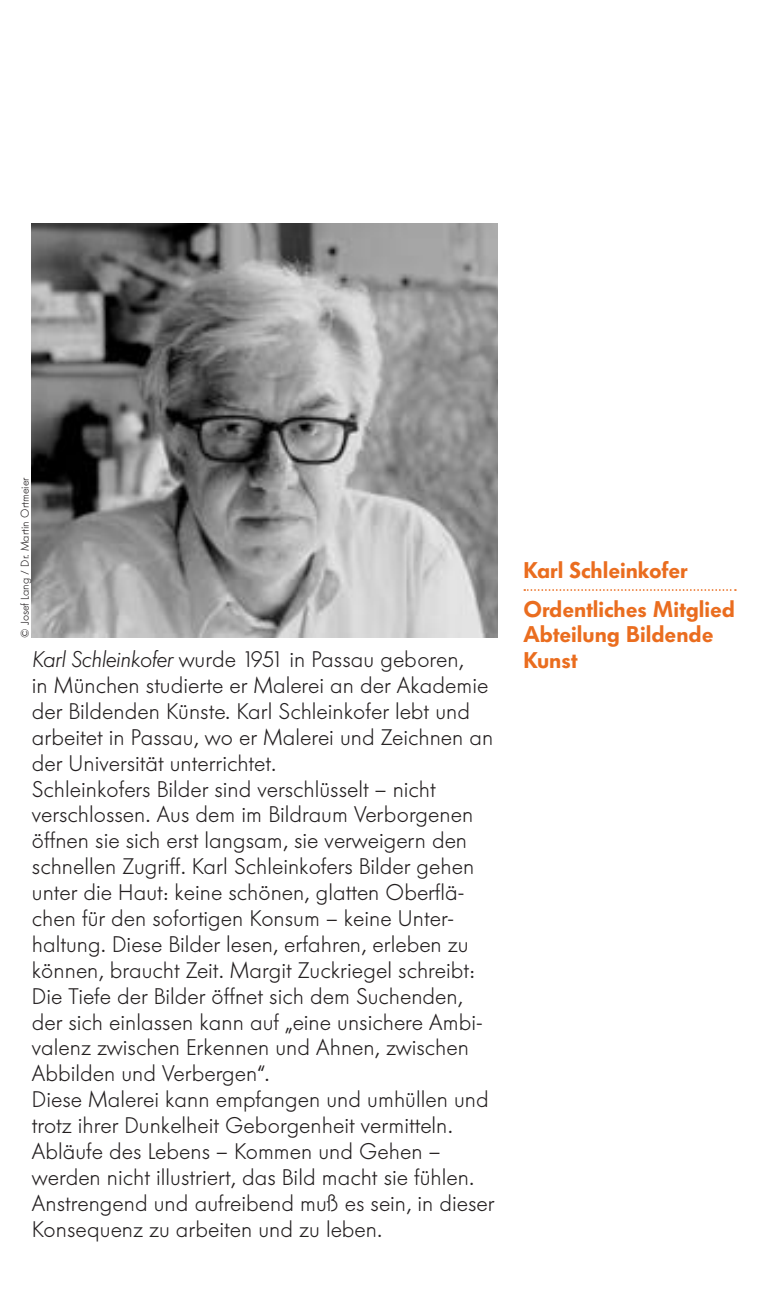
<style>
.page{position:relative;width:766px;height:1314px;background:#fff}
.page>*{position:absolute;margin:0;border:0;box-sizing:border-box;transform-origin:0 0}
.t1{font:300 22.5px/25.9px "Futura BQ";color:#231f20}
.t2{font:600 22.5px/38.7px "Futura BQ";color:#ea6d1f}
.t3{font:300 11.25px "Futura BQ";color:#231f20}
.s1{font-style:italic}
</style>
<div class="page">
<svg style="left:524px;top:589px;width:211px;height:2px"></svg>
<img style="left:32px;top:223px;width:465px;height:415px">
<p class="t3" style="left:18px;top:638px;width:162px;rotate:-90deg">© Josef Lang / Dr. Martin Ortmeier</p>
<p class="t1" style="left:32px;top:647px;width:464px"><span class="s1">Karl Schleinkofer</span> wurde 1951 in Passau geboren,<br>in München studierte er Malerei an der Akademie der Bildenden Künste. Karl Schleinkofer lebt und arbeitet in Passau, wo er Malerei und Zeichnen an der Universität unterrichtet.<br>Schleinkofers Bilder sind verschlüsselt – nicht verschlossen. Aus dem im Bildraum Verborgenen öffnen sie sich erst langsam, sie verweigern den schnellen Zugriff. Karl Schleinkofers Bilder gehen unter die Haut: keine schönen, glatten Oberflä&shy;chen für den sofortigen Konsum – keine Unter&shy;haltung. Diese Bilder lesen, erfahren, erleben zu können, braucht Zeit. Margit Zuckriegel schreibt:<br>Die Tiefe der Bilder öffnet sich dem Suchenden, der sich einlassen kann auf „eine unsichere Ambi&shy;valenz zwischen Erkennen und Ahnen, zwischen Abbilden und Verbergen“.<br>Diese Malerei kann empfangen und umhüllen und trotz ihrer Dunkelheit Geborgenheit vermitteln.<br>Abläufe des Lebens – Kommen und Gehen – werden nicht illustriert, das Bild macht sie fühlen.<br>Anstrengend und aufreibend muß es sein, in dieser Konsequenz zu arbeiten und zu leben.</p>
<p class="t2" style="left:523px;top:551px;width:213px">Karl Schleinkofer<br>Ordentliches Mitglied</p>
<p class="t2" style="left:523px;top:622px;width:191px;line-height:25.9px">Abteilung Bildende<br>Kunst</p>
</div>
